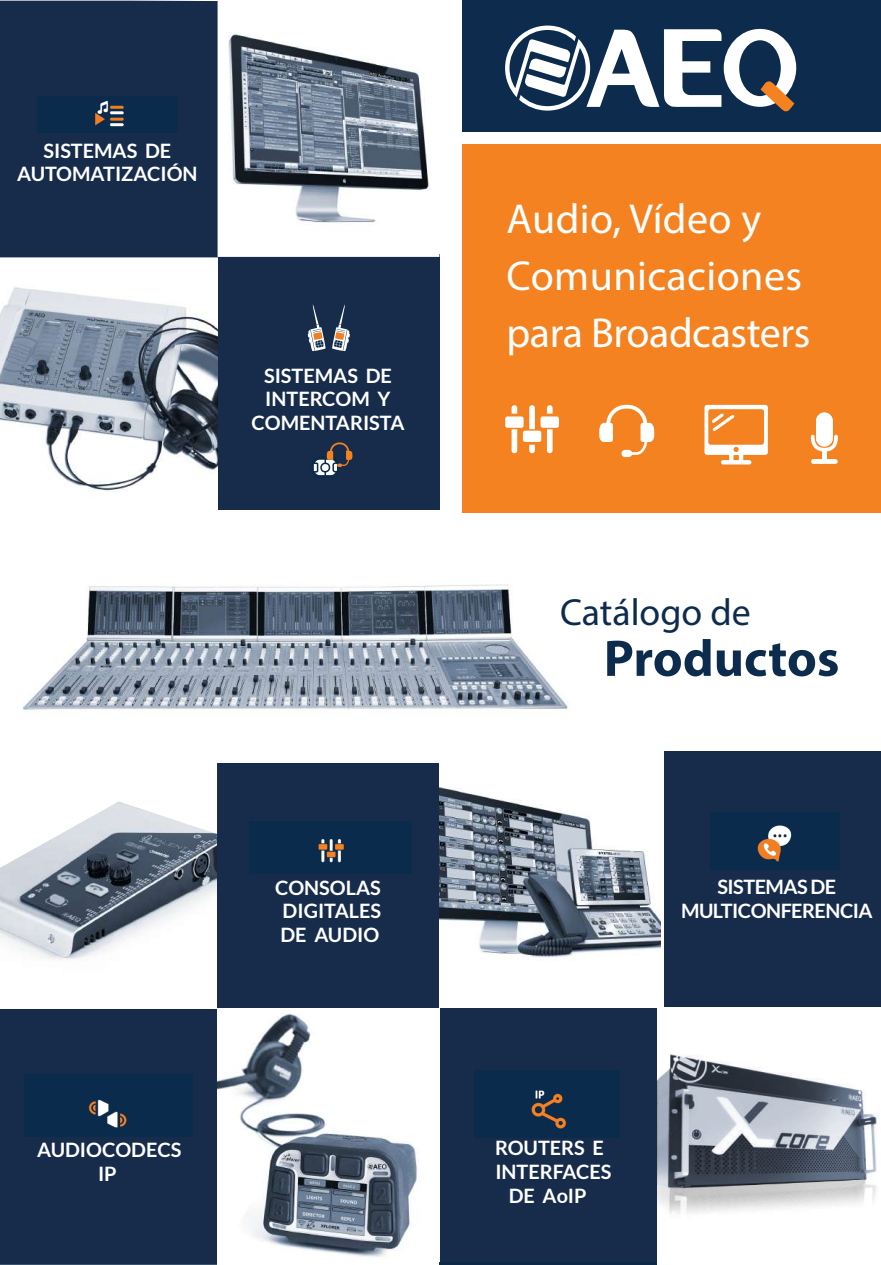
<style>
.page{position:relative;width:881px;height:1265px;background:#fff}
.page>*{position:absolute;margin:0;border:0;box-sizing:border-box;transform-origin:0 0}
.t1{font:700 51.9px "Myriad Pro";color:#0d2c4d}
.t2{font:42px/57px "Myriad Pro";letter-spacing:.01em;color:#fff}
.t3{font:37.8px "Myriad Pro";color:#0d2c4d}
.t4{font:27.45px "Exo 2";color:#172c4b}
.t5{font:700 19.8px/23.9px "Lato";color:#fff;text-align:center}
.t6{font:700 19.8px/23.9px "Lato";letter-spacing:-.025em;color:#fff;text-align:center}
</style>
<div class="page">
<hr style="left:0;top:1261px;width:217px;height:3px;background:#0d2949">
<img style="left:0;top:868px;width:217px;height:93px">
<div style="left:217px;top:763px;width:222px;height:256px;background:#172c4b"></div>
<div style="left:439px;top:1006px;width:220px;height:257px;background:#172c4b"></div>
<img style="left:657px;top:1006px;width:222px;height:255px">
<img style="left:22px;top:584px;width:546px;height:127px">
<img style="left:0;top:257px;width:217px;height:234px">
<div style="left:217px;top:254px;width:222px;height:255px;background:#172c4b"></div>
<div style="left:0;top:1px;width:217px;height:256px;background:#172c4b"></div>
<img style="left:217px;top:1px;width:222px;height:256px">
<div style="left:0;top:1008px;width:220px;height:255px;background:#172c4b"></div>
<img style="left:217px;top:1008px;width:222px;height:255px">
<img style="left:439px;top:787px;width:221px;height:174px">
<div style="left:664px;top:751px;width:216px;height:255px;background:#172c4b"></div>
<div style="left:462px;top:0;width:418px;height:132px;background:#0d2c4d"></div>
<div style="left:462px;top:144px;width:418px;height:368px;background:#f58220"></div>
<svg style="left:599px;top:405px;width:55px;height:52px"></svg>
<svg style="left:704px;top:405px;width:63px;height:59px"></svg>
<hr style="left:822px;top:448px;width:4px;height:13px;background:#fff">
<svg style="left:810px;top:434px;width:27px;height:17px"></svg>
<div style="left:810px;top:459px;width:27px;height:5px;background:#fff;border-radius:2px"></div>
<div style="left:815px;top:412px;width:17px;height:34px;background:#fff;border-radius:8px"></div>
<svg style="left:511px;top:405px;width:6px;height:8px"></svg>
<svg style="left:511px;top:429px;width:6px;height:24px"></svg>
<svg style="left:547px;top:405px;width:5px;height:8px"></svg>
<svg style="left:547px;top:429px;width:5px;height:24px"></svg>
<div style="left:505px;top:416px;width:18px;height:11px;background:#fff;border-radius:2px"></div>
<div style="left:540px;top:416px;width:19px;height:11px;background:#fff;border-radius:2px"></div>
<svg style="left:529px;top:405px;width:6px;height:24px"></svg>
<svg style="left:529px;top:444px;width:6px;height:9px"></svg>
<div style="left:523px;top:430px;width:18px;height:12px;background:#fff;border-radius:2px"></div>
<svg style="left:505px;top:26px;width:291px;height:85px"></svg>
<svg style="left:0;top:801px;width:217px;height:67px"></svg>
<div style="left:249px;top:821px;width:162px;height:52px;background:#0b2b4c"></div>
<div style="left:25px;top:1074px;width:167px;height:62px;background:#0b2b4c"></div>
<div style="left:475px;top:1070px;width:144px;height:67px;background:#0b2b4c"></div>
<img style="left:710px;top:812px;width:129px;height:57px">
<img style="left:38px;top:97px;width:139px;height:36px">
<svg style="left:308px;top:304px;width:42px;height:47px"></svg>
<div style="left:311px;top:456px;width:28px;height:22px;border:3px solid #0b2b4c;border-radius:6px"></div>
<svg style="left:311px;top:442px;width:41px;height:34px"></svg>
<div style="left:558px;top:562px;width:266px;height:100px;background:#fff"></div>
<img style="left:658px;top:1043px;width:221px;height:144px">
<hr style="left:439px;top:1261px;width:218px;height:3px;background:#0d2949">
<hr style="left:657px;top:1261px;width:218px;height:3px;background:#fff">
<p class="t5" style="left:17px;top:138px;width:182px">SISTEMAS DE<br>AUTOMATIZACIÓN</p>
<p class="t5" style="left:251px;top:363px;width:154px">SISTEMAS DE<br>INTERCOM Y<br>COMENTARISTA</p>
<p class="t5" style="left:275px;top:875px;width:107px;text-align:justify">CONSOLAS DIGITALES DE AUDIO</p>
<h2 class="t2" style="left:506px;top:189px;width:305px">Audio, Vídeo y<br>Comunicaciones para Broadcasters</h2>
<h3 class="t4" style="left:573px;top:584px;width:136px">CATÁLOGO</h3>
<h3 class="t3" style="left:560px;top:588px;width:192px">Catálogo de</h3>
<h1 class="t1" style="left:603px;top:624px;width:237px">Productos</h1>
<p class="t6" style="left:681px;top:874px;width:193px">SISTEMAS DE<br>MULTICONFERENCIA</p>
<p class="t5" style="left:37px;top:1137px;width:146px">AUDIOCODECS<br>IP</p>
<p class="t5" style="left:495px;top:1135px;width:118px">ROUTERS E<br>INTERFACES<br>DE AoIP</p>
</div>
